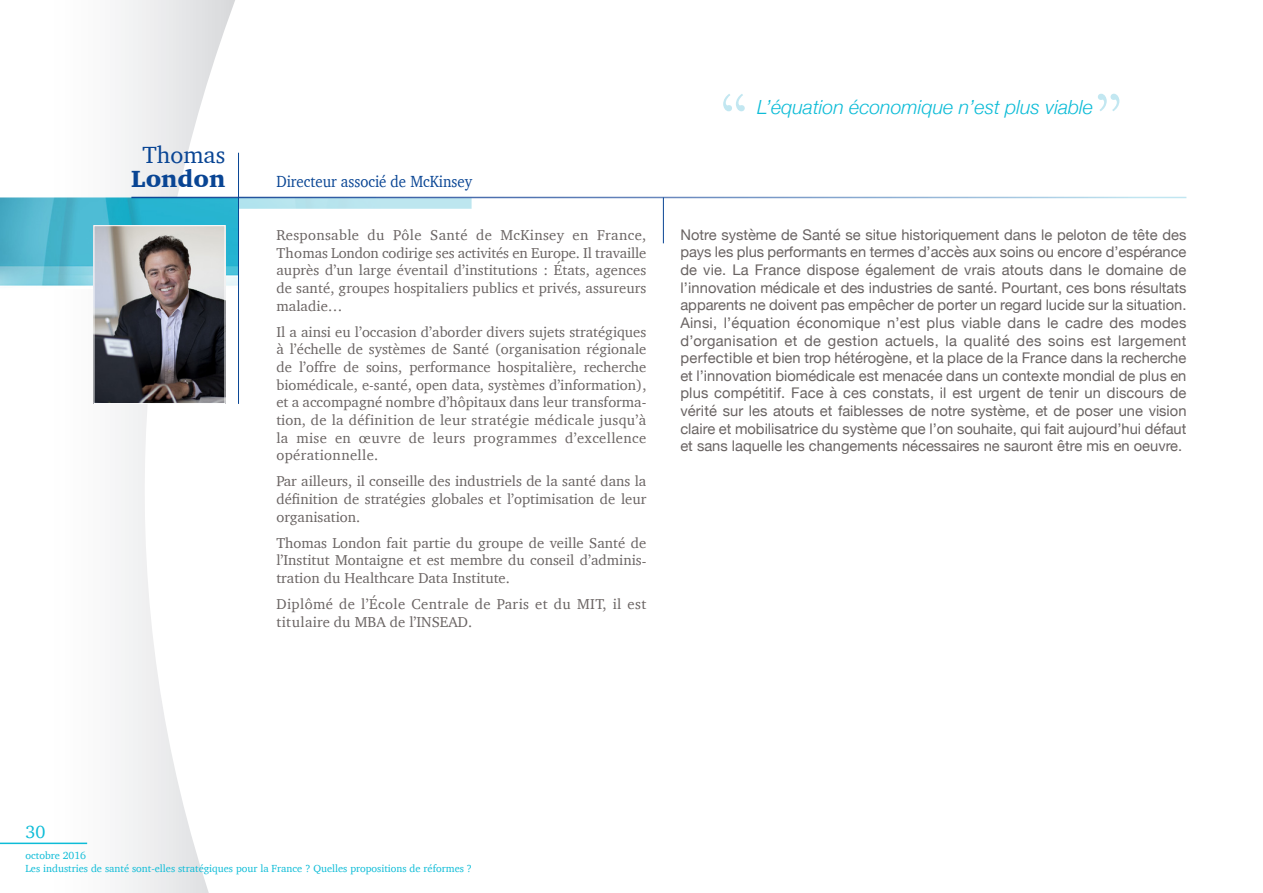
<style>
.page{position:relative;width:1263px;height:893px;background:#fff}
.page>*{position:absolute;margin:0;border:0;box-sizing:border-box;transform-origin:0 0}
.t1{font:500 76.5px "Berkeley";color:#c2e7f1}
.t2{font:24px "Charter";color:#094594}
.t3{font:900 24px "Charter";color:#094594}
.t4{font:italic 300 19.5px "Helvetica Neue";color:#0dbcd7}
.t5{font:18px "Charter";color:#0dbcd7}
.t6{font:16.5px "Charter";color:#094594;scale:.9 1}
.t7{font:14.7px/17.7px "Helvetica Neue";color:#696362;text-align:justify}
.t8{font:14.7px/17.7px "Charter";letter-spacing:.005em;color:#696362;text-align:justify}
.t9{font:14.7px/17.7px "Charter";letter-spacing:.03em;color:#696362}
.t10{font:10.5px/12.6px "Charter";color:#0dbcd7}
</style>
<div class="page">
<svg style="left:0;top:0;width:240px;height:893px"></svg>
<hr style="left:0;top:843px;width:87px;height:1px;background:#0dbcd7">
<img style="left:0;top:197px;width:240px;height:92px">
<svg style="left:239px;top:198px;width:799px;height:19px"></svg>
<img style="left:96px;top:227px;width:127px;height:175px">
<div style="left:94px;top:225px;width:131px;height:179px;border:1px solid #fff"></div>
<hr style="left:131px;top:197px;width:1055px;height:1px;background:#fff">
<hr style="left:238px;top:153px;width:1px;height:251px;background:#094594">
<hr style="left:663px;top:197px;width:1px;height:46px;background:#094594">
<h2 class="t2" style="left:143px;top:134px;width:84px">Thomas</h2>
<h2 class="t3" style="left:131px;top:164px;width:96px">London</h2>
<p class="t6" style="left:276px;top:167px;width:219px">Directeur associé de McKinsey</p>
<p class="t8" style="left:276px;top:226px;width:371px">Responsable du Pôle Santé de McKinsey en France, Thomas London codirige ses activités en Europe. Il travaille auprès d’un large éventail d’institutions : États, agences de santé, groupes hospitaliers publics et privés, assureurs maladie…</p>
<p class="t8" style="left:276px;top:323px;width:371px">Il a ainsi eu l’occasion d’aborder divers sujets stratégiques à l’échelle de systèmes de Santé (organisation régionale de l’offre de soins, performance hospitalière, recherche biomédicale, e-santé, open data, systèmes d’information), et a accompagné nombre d’hôpitaux dans leur transforma&shy;tion, de la définition de leur stratégie médicale jusqu’à la mise en œuvre de leurs programmes d’excellence opérationnelle.</p>
<p class="t8" style="left:276px;top:472px;width:371px">Par ailleurs, il conseille des industriels de la santé dans la définition de stratégies globales et l’optimisation de leur organisation.</p>
<p class="t8" style="left:276px;top:534px;width:371px">Thomas London fait partie du groupe de veille Santé de l’Institut Montaigne et est membre du conseil d’adminis&shy;tration du Healthcare Data Institute.</p>
<p class="t9" style="left:276px;top:595px;width:371px">Diplômé de l’École Centrale de Paris et du MIT, il est titulaire du MBA de l’INSEAD.</p>
<h1 class="t1" style="left:717px;top:79px;width:34px">“</h1>
<h3 class="t4" style="left:757px;top:91px;width:337px">L’équation économique n’est plus viable</h3>
<h1 class="t1" style="left:1093px;top:79px;width:34px">”</h1>
<p class="t7" style="left:680px;top:226px;width:508px">Notre système de Santé se situe historiquement dans le peloton de tête des pays les plus performants en termes d’accès aux soins ou encore d’espérance de vie. La France dispose également de vrais atouts dans le domaine de l’innovation médicale et des industries de santé. Pourtant, ces bons résultats apparents ne doivent pas empêcher de porter un regard lucide sur la situation.<br>Ainsi, l’équation économique n’est plus viable dans le cadre des modes d’organisation et de gestion actuels, la qualité des soins est largement perfectible et bien trop hétérogène, et la place de la France dans la recherche et l’innovation biomédicale est menacée dans un contexte mondial de plus en plus compétitif. Face à ces constats, il est urgent de tenir un discours de vérité sur les atouts et faiblesses de notre système, et de poser une vision claire et mobilisatrice du système que l’on souhaite, qui fait aujourd’hui défaut et sans laquelle les changements nécessaires ne sauront être mis en oeuvre.</p>
<p class="t5" style="left:26px;top:817px;width:22px">30</p>
<p class="t10" style="left:26px;top:849px;width:448px">octobre 2016<br>Les industries de santé sont-elles stratégiques pour la France ? Quelles propositions de réformes ?</p>
</div>
